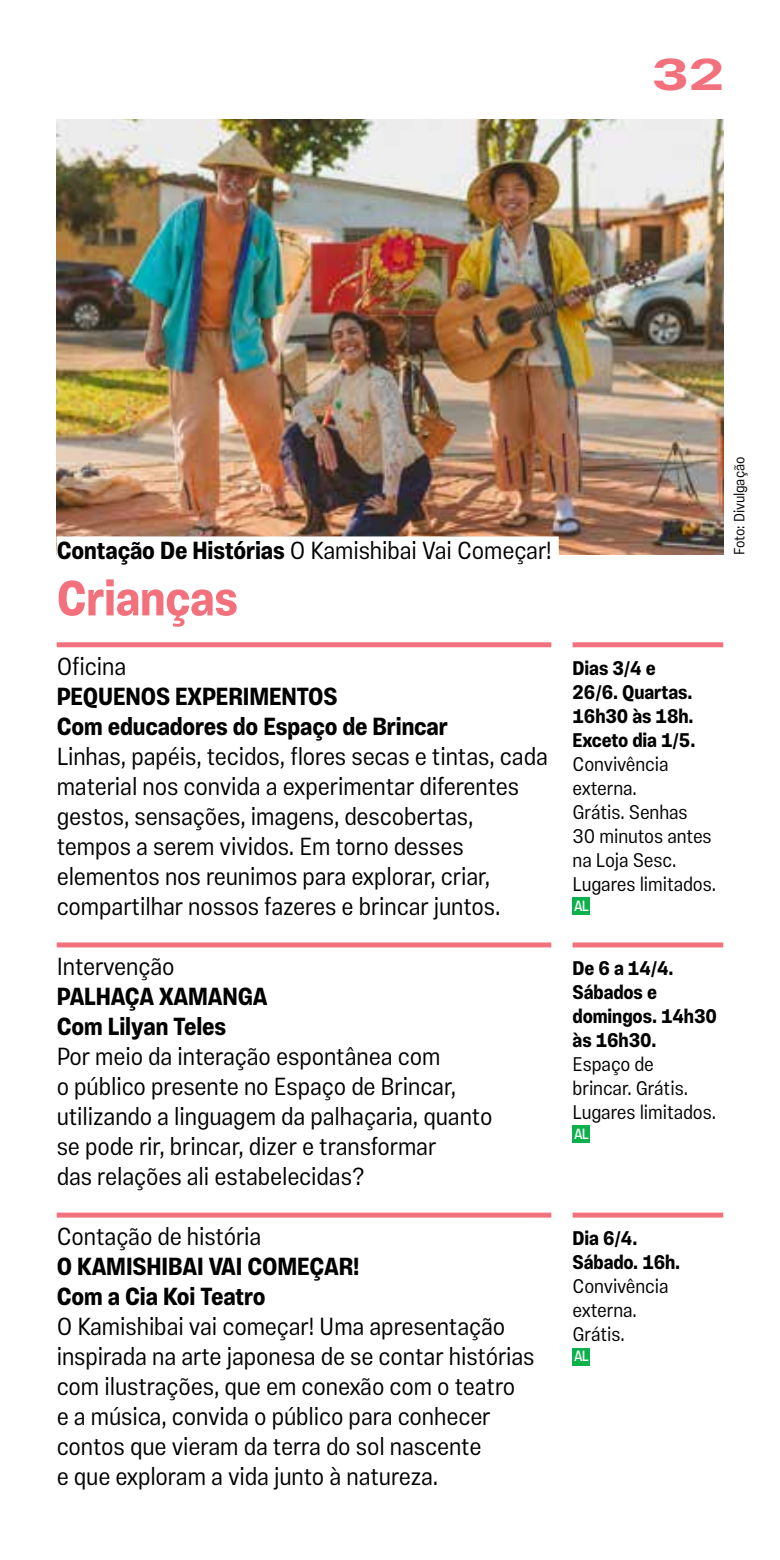
<style>
.page{position:relative;width:780px;height:1560px;background:#fff}
.page>*{position:absolute;margin:0;border:0;box-sizing:border-box;transform-origin:0 0}
.t1{font:700 50px "Vinila Condensed";letter-spacing:-.005em;color:#f2717d}
.t2{font:700 45px "Vinila Extended";color:#f2717d}
.t3{font:300 25px/30px "Vinila Condensed";letter-spacing:-.005em;color:#000}
.t4{font:700 25px/30px "Vinila Condensed";letter-spacing:-.005em;color:#000}
.t5{font:300 20px/24px "Vinila Condensed";letter-spacing:-.005em;color:#000}
.t6{font:700 20px/24px "Vinila Condensed";letter-spacing:-.005em;color:#000}
.t7{font:300 15px "Vinila Condensed";letter-spacing:-.005em;color:#000}
.t8{font:15px "Vinila Condensed";color:#fff}
.s1{font-weight:700}
</style>
<div class="page">
<div style="left:57px;top:642px;width:494px;height:5px;background:#f2717d"></div>
<img style="left:57px;top:120px;width:666px;height:435px">
<div style="left:57px;top:942px;width:494px;height:5px;background:#f2717d"></div>
<div style="left:57px;top:1212px;width:494px;height:5px;background:#f2717d"></div>
<div style="left:572px;top:642px;width:151px;height:5px;background:#f2717d"></div>
<div style="left:572px;top:942px;width:151px;height:5px;background:#f2717d"></div>
<div style="left:572px;top:1212px;width:151px;height:5px;background:#f2717d"></div>
<div style="left:572px;top:897px;width:18px;height:18px;background:#0db14b"></div>
<div style="left:572px;top:1125px;width:18px;height:18px;background:#0db14b"></div>
<div style="left:572px;top:1347px;width:18px;height:18px;background:#0db14b"></div>
<div style="left:57px;top:536px;width:501px;height:23px;background:#fff"></div>
<h2 class="t2" style="left:651px;top:47px;width:75px">32</h2>
<p class="t3" style="left:57px;top:535px;width:496px"><span class="s1">Contação De Histórias</span> O Kamishibai Vai Começar!</p>
<h1 class="t1" style="left:57px;top:569px;width:183px">Crianças</h1>
<p class="t3" style="left:57px;top:651px;width:71px">Oficina</p>
<p class="t4" style="left:57px;top:681px;width:392px">PEQUENOS EXPERIMENTOS<br>Com educadores do Espaço de Brincar</p>
<p class="t3" style="left:57px;top:741px;width:492px">Linhas, papéis, tecidos, flores secas e tintas, cada material nos convida a experimentar diferentes gestos, sensações, imagens, descobertas, tempos a serem vividos. Em torno desses elementos nos reunimos para explorar, criar, compartilhar nossos fazeres e brincar juntos.</p>
<p class="t3" style="left:57px;top:951px;width:119px">Intervenção</p>
<p class="t4" style="left:57px;top:981px;width:212px">PALHAÇA XAMANGA<br>Com Lilyan Teles</p>
<p class="t3" style="left:57px;top:1041px;width:437px">Por meio da interação espontânea com<br>o público presente no Espaço de Brincar, utilizando a linguagem da palhaçaria, quanto se pode rir, brincar, dizer e transformar<br>das relações ali estabelecidas?</p>
<p class="t3" style="left:57px;top:1221px;width:206px">Contação de história</p>
<p class="t4" style="left:57px;top:1251px;width:304px">O KAMISHIBAI VAI COMEÇAR!<br>Com a Cia Koi Teatro</p>
<p class="t3" style="left:57px;top:1311px;width:479px">O Kamishibai vai começar! Uma apresentação inspirada na arte japonesa de se contar histórias com ilustrações, que em conexão com o teatro<br>e a música, convida o público para conhecer contos que vieram da terra do sol nascente<br>e que exploram a vida junto à natureza.</p>
<p class="t7" style="left:730px;top:555px;width:100px;rotate:-90deg">Foto: Divulgação</p>
<p class="t6" style="left:572px;top:656px;width:124px">Dias 3/4 e<br>26/6. Quartas.<br>16h30 às 18h.<br>Exceto dia 1/5.</p>
<p class="t5" style="left:572px;top:751px;width:145px">Convivência externa.<br>Grátis. Senhas<br>30 minutos antes na Loja Sesc.<br>Lugares limitados.</p>
<p class="t8" style="left:574px;top:897px;width:16px">AL</p>
<p class="t6" style="left:572px;top:956px;width:146px">De 6 a 14/4.<br>Sábados e domingos. 14h30 às 16h30.</p>
<p class="t5" style="left:572px;top:1051px;width:145px">Espaço de brincar. Grátis.<br>Lugares limitados.</p>
<p class="t8" style="left:574px;top:1125px;width:16px">AL</p>
<p class="t6" style="left:572px;top:1226px;width:109px">Dia 6/4.<br>Sábado. 16h.</p>
<p class="t5" style="left:572px;top:1273px;width:97px">Convivência externa.<br>Grátis.</p>
<p class="t8" style="left:574px;top:1347px;width:16px">AL</p>
</div>
